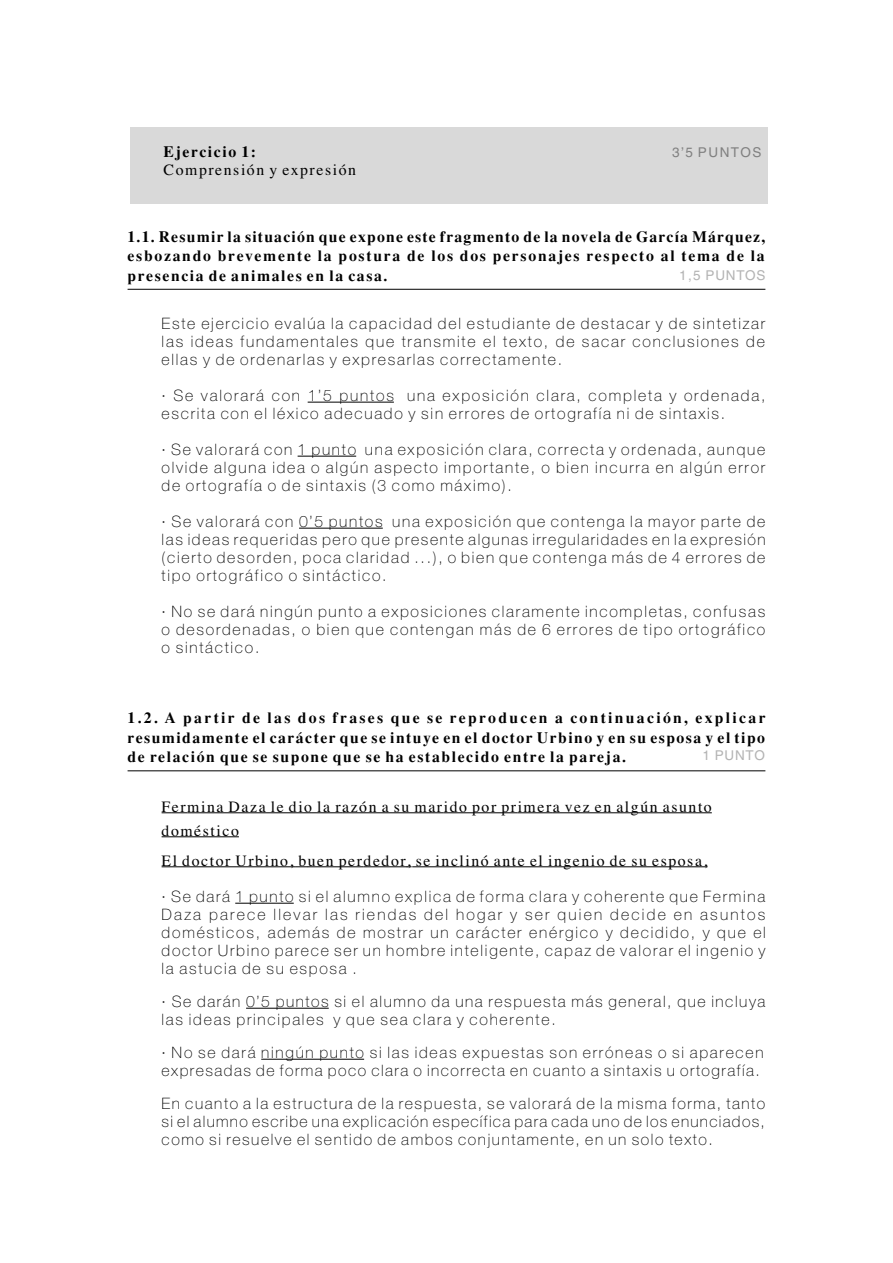
<style>
.page{position:relative;width:893px;height:1263px;background:#fff}
.page>*{position:absolute;margin:0;border:0;box-sizing:border-box;transform-origin:0 0}
.t1{font:100 15.75px/18px "Helvetica Neue";letter-spacing:.11em;color:#000;text-align:justify}
.t2{font:700 15.75px/19.5px "Times";letter-spacing:.1em;color:#000;text-align:justify}
.t3{font:15.75px/24px "Times";letter-spacing:.1em;color:#000}
.t4{font:13.5px "Helvetica";letter-spacing:.055em;color:#b3b3b3}
.t5{font:13.5px "Helvetica";letter-spacing:.11em;color:#808080}
</style>
<div class="page">
<hr style="left:128px;top:289px;width:637px;height:1px;background:#000">
<hr style="left:308px;top:402px;width:86px;height:1px;background:#000">
<hr style="left:298px;top:456px;width:58px;height:1px;background:#000">
<hr style="left:299px;top:528px;width:84px;height:1px;background:#000">
<hr style="left:128px;top:770px;width:637px;height:1px;background:#000">
<svg style="left:162px;top:812px;width:25px;height:1px"></svg>
<hr style="left:187px;top:812px;width:155px;height:1px;background:#000">
<hr style="left:342px;top:812px;width:102px;height:1px;background:#000">
<hr style="left:444px;top:812px;width:74px;height:1px;background:#000">
<hr style="left:518px;top:812px;width:35px;height:1px;background:#000">
<svg style="left:553px;top:812px;width:21px;height:1px"></svg>
<hr style="left:574px;top:812px;width:138px;height:1px;background:#000">
<hr style="left:162px;top:836px;width:77px;height:1px;background:#000">
<hr style="left:162px;top:866px;width:133px;height:1px;background:#000">
<svg style="left:295px;top:866px;width:13px;height:1px"></svg>
<hr style="left:308px;top:866px;width:56px;height:1px;background:#000">
<hr style="left:364px;top:866px;width:43px;height:1px;background:#000">
<hr style="left:412px;top:866px;width:48px;height:1px;background:#000">
<hr style="left:460px;top:866px;width:113px;height:1px;background:#000">
<hr style="left:573px;top:866px;width:134px;height:1px;background:#000">
<hr style="left:235px;top:903px;width:59px;height:1px;background:#000">
<hr style="left:246px;top:1008px;width:83px;height:1px;background:#000">
<hr style="left:261px;top:1059px;width:103px;height:1px;background:#000">
<div style="left:130px;top:128px;width:637px;height:76px;background:#d9d9d9"></div>
<p class="t2" style="left:164px;top:141px;width:94px">Ejercicio 1:</p>
<p class="t3" style="left:164px;top:157px;width:194px">Comprensión y expresión</p>
<p class="t5" style="left:672px;top:147px;width:91px">3’5 PUNTOS</p>
<p class="t2" style="left:128px;top:226px;width:639px">1.1. Resumir la situación que expone este fragmento de la novela de García Márquez, esbozando brevemente la postura de los dos personajes respecto al tema de la presencia de animales en la casa.</p>
<p class="t1" style="left:162px;top:315px;width:605px">Este ejercicio evalúa la capacidad del estudiante de destacar y de sintetizar las ideas fundamentales que transmite el texto, de sacar conclusiones de ellas y de ordenarlas y expresarlas correctamente.</p>
<p class="t1" style="left:162px;top:387px;width:605px">· Se valorará con 1’5 puntos una exposición clara, completa y ordenada, escrita con el léxico adecuado y sin errores de ortografía ni de sintaxis.</p>
<p class="t1" style="left:162px;top:441px;width:605px">· Se valorará con 1 punto una exposición clara, correcta y ordenada, aunque olvide alguna idea o algún aspecto importante, o bien incurra en algún error de ortografía o de sintaxis (3 como máximo).</p>
<p class="t1" style="left:162px;top:513px;width:605px">· Se valorará con 0’5 puntos una exposición que contenga la mayor parte de las ideas requeridas pero que presente algunas irregularidades en la expresión (cierto desorden, poca claridad ...), o bien que contenga más de 4 errores de tipo ortográfico o sintáctico.</p>
<p class="t1" style="left:162px;top:603px;width:605px">· No se dará ningún punto a exposiciones claramente incompletas, confusas o desordenadas, o bien que contengan más de 6 errores de tipo ortográfico o sintáctico.</p>
<p class="t4" style="left:679px;top:270px;width:88px">1,5 PUNTOS</p>
<p class="t2" style="left:128px;top:708px;width:640px">1.2. A partir de las dos frases que se reproducen a continuación, explicar resumidamente el carácter que se intuye en el doctor Urbino y en su esposa y el tipo de relación que se supone que se ha establecido entre la pareja.</p>
<p class="t3" style="left:162px;top:794px;width:552px">Fermina Daza le dio la razón a su marido por primera vez en algún asunto doméstico</p>
<p class="t3" style="left:162px;top:848px;width:547px">El doctor Urbino, buen perdedor, se inclinó ante el ingenio de su esposa,</p>
<p class="t1" style="left:162px;top:888px;width:606px">· Se dará 1 punto si el alumno explica de forma clara y coherente que Fermina Daza parece llevar las riendas del hogar y ser quien decide en asuntos domésticos, además de mostrar un carácter enérgico y decidido, y que el doctor Urbino parece ser un hombre inteligente, capaz de valorar el ingenio y la astucia de su esposa .</p>
<p class="t1" style="left:162px;top:993px;width:605px">· Se darán 0’5 puntos si el alumno da una respuesta más general, que incluya las ideas principales y que sea clara y coherente.</p>
<p class="t1" style="left:162px;top:1044px;width:604px">· No se dará ningún punto si las ideas expuestas son erróneas o si aparecen expresadas de forma poco clara o incorrecta en cuanto a sintaxis u ortografía.</p>
<p class="t1" style="left:162px;top:1095px;width:605px">En cuanto a la estructura de la respuesta, se valorará de la misma forma, tanto si el alumno escribe una explicación específica para cada uno de los enunciados, como si resuelve el sentido de ambos conjuntamente, en un solo texto.</p>
<p class="t4" style="left:702px;top:750px;width:64px">1 PUNTO</p>
</div>
